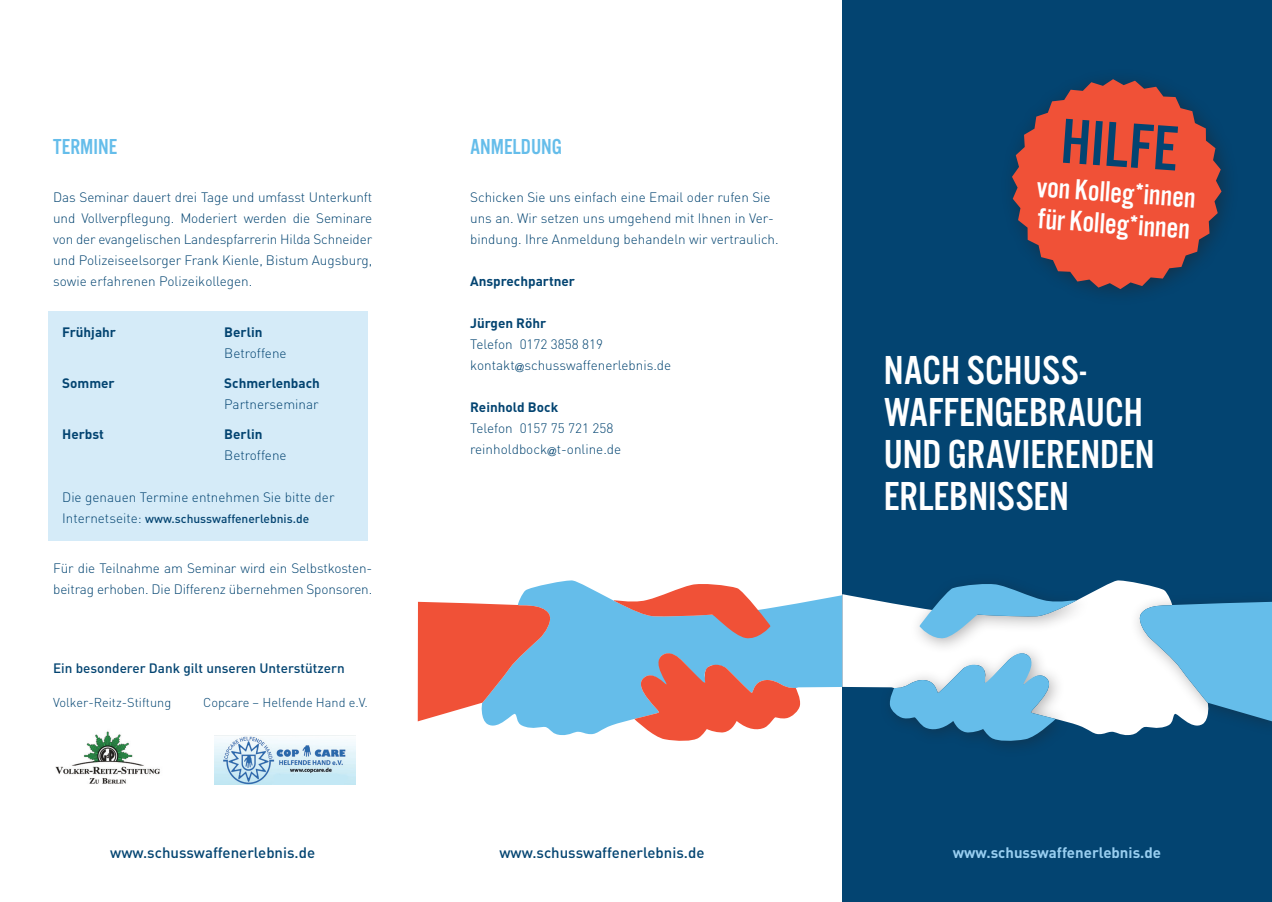
<style>
.page{position:relative;width:1272px;height:902px;background:#fff}
.page>*{position:absolute;margin:0;border:0;box-sizing:border-box;transform-origin:0 0}
.t1{font:66px "Alternate Got No 3 D";color:#034471}
.t2{font:42px/42px "Alternate Got No 3 D";color:#fff}
.t3{font:30px/31.5px "Alternate Got No 3 D";color:#fff}
.t4{font:22.5px "Alternate Got No 3 D";color:#65bdea}
.t5{font:500 15px "DIN";color:#034471}
.t6{font:700 15px "DIN";color:#98cef0}
.t7{font:300 13.5px/21px "DIN";color:#034471}
.t8{font:700 13.5px "DIN";color:#034471}
.t9{font:500 13.5px "DIN";color:#034471}
.t10{font:300 12.75px "DIN";color:#034471}
.t11{font:500 12px "DIN";color:#034471}
.s1{font-weight:300;font-size:13.5px}
</style>
<div class="page">
<svg style="left:484px;top:580px;width:358px;height:155px;fill:#65bdea"></svg>
<svg style="left:418px;top:601px;width:135px;height:120px;background:#ca7872"></svg>
<svg style="left:609px;top:582px;width:161px;height:58px"></svg>
<svg style="left:633px;top:649px;width:168px;height:92px;background:#c58a8a"></svg>
<div style="left:48px;top:311px;width:320px;height:229px;background:#d5ebf8"></div>
<div style="left:842px;top:0;width:429px;height:901px;background:#034471"></div>
<svg style="left:1012px;top:79px;width:209px;height:210px"></svg>
<img style="left:215px;top:735px;width:141px;height:49px">
<img style="left:55px;top:731px;width:105px;height:53px">
<svg style="left:842px;top:580px;width:322px;height:155px;fill:#fff"></svg>
<div style="left:1128px;top:590px;width:143px;height:147px;background:#231f20;opacity:.35"></div>
<svg style="left:1136px;top:601px;width:135px;height:120px;background:#89c7e7"></svg>
<div style="left:909px;top:572px;width:181px;height:82px;background:#231f20;opacity:.35"></div>
<svg style="left:919px;top:582px;width:161px;height:58px"></svg>
<div style="left:878px;top:642px;width:192px;height:115px;background:#231f20;opacity:.35"></div>
<svg style="left:888px;top:649px;width:168px;height:92px;background:#85bddc"></svg>
<h3 class="t4" style="left:53px;top:135px;width:65px">TERMINE</h3>
<p class="t7" style="left:53px;top:187px;width:320px;text-align:justify">Das Seminar dauert drei Tage und umfasst Unterkunft und Vollverpflegung. Moderiert werden die Seminare von der evangelischen Landespfarrerin Hilda Schneider und Polizeiseelsorger Frank Kienle, Bistum Augsburg, sowie erfahrenen Polizeikollegen.</p>
<p class="t8" style="left:62px;top:323px;width:55px">Frühjahr</p>
<p class="t8" style="left:224px;top:323px;width:40px">Berlin</p>
<p class="t7" style="left:224px;top:343px;width:64px">Betroffene</p>
<p class="t8" style="left:62px;top:374px;width:54px">Sommer</p>
<p class="t8" style="left:224px;top:374px;width:97px">Schmerlenbach</p>
<p class="t7" style="left:224px;top:394px;width:96px">Partnerseminar</p>
<p class="t8" style="left:62px;top:425px;width:43px">Herbst</p>
<p class="t8" style="left:224px;top:425px;width:40px">Berlin</p>
<p class="t7" style="left:224px;top:445px;width:64px">Betroffene</p>
<p class="t7" style="left:62px;top:487px;width:274px">Die genauen Termine entnehmen Sie bitte der</p>
<p class="t11" style="left:62px;top:511px;width:248px"><span class="s1">Internetseite:</span> www.schusswaffenerlebnis.de</p>
<p class="t7" style="left:53px;top:557px;width:320px">Für die Teilnahme am Seminar wird ein Selbstkosten&shy;beitrag erhoben. Die Differenz übernehmen Sponsoren.</p>
<p class="t9" style="left:53px;top:660px;width:293px">Ein besonderer Dank gilt unseren Unterstützern</p>
<p class="t10" style="left:53px;top:695px;width:120px">Volker-Reitz-Stiftung</p>
<p class="t10" style="left:203px;top:695px;width:166px">Copcare – Helfende Hand e.V.</p>
<h3 class="t4" style="left:470px;top:135px;width:93px">ANMELDUNG</h3>
<p class="t7" style="left:470px;top:187px;width:310px">Schicken Sie uns einfach eine Email oder rufen Sie uns an. Wir setzen uns umgehend mit Ihnen in Ver&shy;bindung. Ihre Anmeldung behandeln wir vertraulich.</p>
<p class="t8" style="left:470px;top:272px;width:106px">Ansprechpartner</p>
<p class="t8" style="left:470px;top:314px;width:78px">Jürgen Röhr</p>
<p class="t7" style="left:470px;top:334px;width:203px">Telefon 0172 3858 819 kontakt<sub>@</sub>schusswaffenerlebnis.de</p>
<p class="t8" style="left:470px;top:398px;width:90px">Reinhold Bock</p>
<p class="t7" style="left:470px;top:418px;width:153px">Telefon 0157 75 721 258 reinholdbock<sub>@</sub>t-online.de</p>
<h1 class="t1" style="left:1063px;top:106px;width:118px;rotate:4deg">HILFE</h1>
<h3 class="t3" style="left:1037px;top:172px;width:161px;rotate:4deg">von Kolleg*innen für Kolleg*innen</h3>
<h2 class="t2" style="left:883px;top:350px;width:272px">NACH SCHUSS-<br>WAFFENGEBRAUCH<br>UND GRAVIERENDEN<br>ERLEBNISSEN</h2>
<p class="t5" style="left:110px;top:842px;width:206px">www.schusswaffenerlebnis.de</p>
<p class="t6" style="left:952px;top:842px;width:210px">www.schusswaffenerlebnis.de</p>
<p class="t5" style="left:499px;top:842px;width:206px">www.schusswaffenerlebnis.de</p>
</div>
